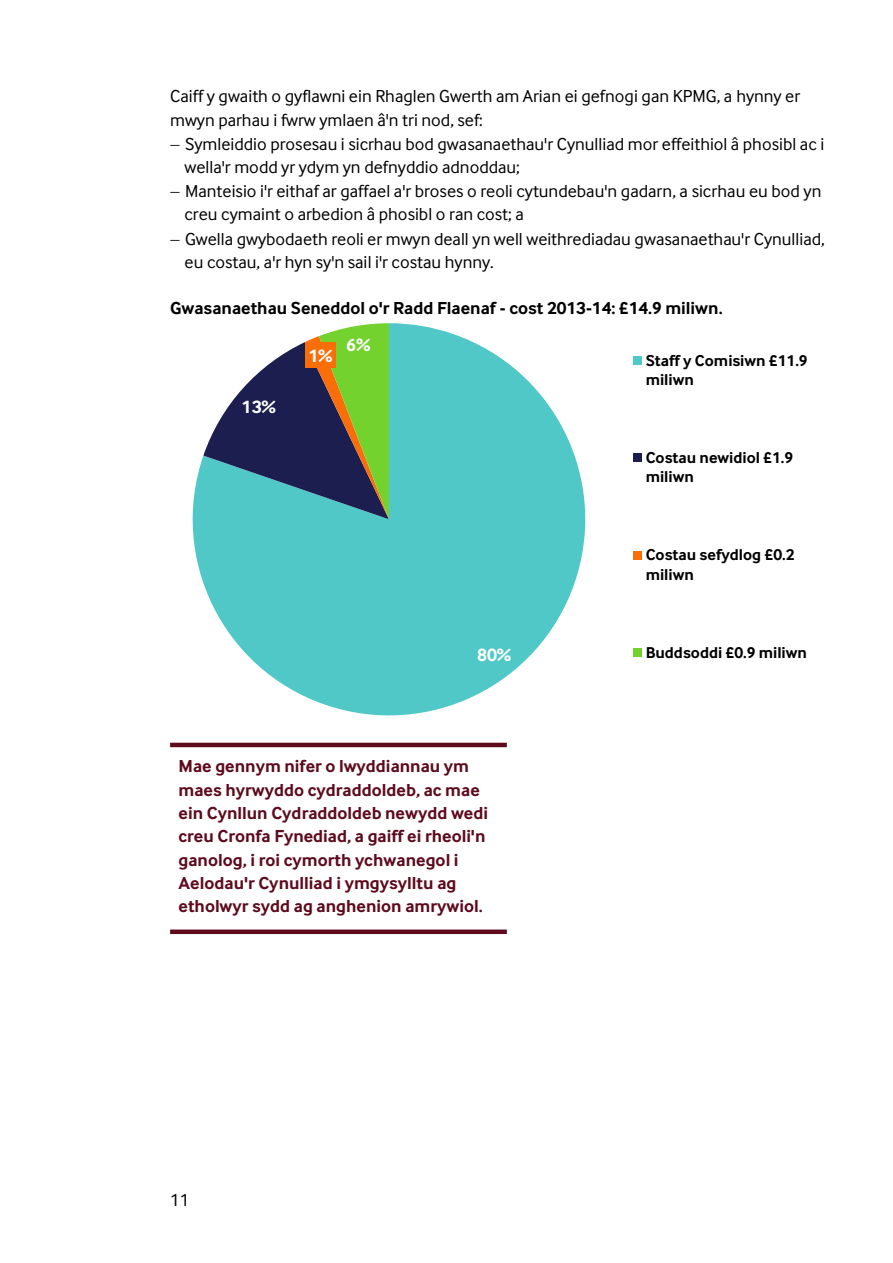
<style>
.page{position:relative;width:893px;height:1263px;background:#fff}
.page>*{position:absolute;margin:0;border:0;box-sizing:border-box;transform-origin:0 0}
.t1{font:700 18.6px "Cynulliad Sans";color:#fff}
.t2{font:18px/23.4px "Cynulliad Sans";color:#000}
.t3{font:700 18px/23.2px "Cynulliad Sans";color:#5d0a1d}
.t4{font:700 18px "Cynulliad Sans";color:#000}
.t5{font:700 16.35px/19px "Cynulliad Sans";color:#000}
</style>
<div class="page">
<svg style="left:192px;top:323px;width:394px;height:393px;fill:#50c8c8"></svg>
<svg style="left:203px;top:323px;width:186px;height:196px"></svg>
<div style="left:305px;top:342px;width:31px;height:26px;background:#fa6e0a"></div>
<div style="left:633px;top:356px;width:9px;height:9px;background:#50c8c8"></div>
<div style="left:633px;top:453px;width:9px;height:9px;background:#1b1e4e"></div>
<div style="left:633px;top:551px;width:9px;height:8px;background:#fa6e0a"></div>
<div style="left:633px;top:648px;width:9px;height:9px;background:#73d22d"></div>
<hr style="left:170px;top:743px;width:337px;height:4px;background:#5d0b1d">
<div style="left:170px;top:929px;width:337px;height:5px;background:#5d0b1d"></div>
<p class="t2" style="left:170px;top:83px;width:632px">Caiff y gwaith o gyflawni ein Rhaglen Gwerth am Arian ei gefnogi gan KPMG, a hynny er mwyn parhau i fwrw ymlaen â'n tri nod, sef:</p>
<p class="t2" style="left:185px;top:131px;width:641px">Symleiddio prosesau i sicrhau bod gwasanaethau'r Cynulliad mor effeithiol â phosibl ac i wella'r modd yr ydym yn defnyddio adnoddau;</p>
<p class="t2" style="left:185px;top:179px;width:638px">Manteisio i'r eithaf ar gaffael a'r broses o reoli cytundebau'n gadarn, a sicrhau eu bod yn creu cymaint o arbedion â phosibl o ran cost; a</p>
<p class="t2" style="left:185px;top:226px;width:642px">Gwella gwybodaeth reoli er mwyn deall yn well weithrediadau gwasanaethau'r Cynulliad, eu costau, a'r hyn sy'n sail i'r costau hynny.</p>
<p class="t4" style="left:170px;top:297px;width:554px">Gwasanaethau Seneddol o'r Radd Flaenaf - cost 2013-14: £14.9 miliwn.</p>
<p class="t1" style="left:242px;top:395px;width:35px">13%</p>
<p class="t1" style="left:309px;top:344px;width:25px">1%</p>
<p class="t1" style="left:346px;top:333px;width:25px">6%</p>
<p class="t1" style="left:477px;top:643px;width:35px">80%</p>
<p class="t3" style="left:178px;top:754px;width:311px">Mae gennym nifer o lwyddiannau ym maes hyrwyddo cydraddoldeb, ac mae ein Cynllun Cydraddoldeb newydd wedi creu Cronfa Fynediad, a gaiff ei rheoli'n ganolog, i roi cymorth ychwanegol i Aelodau'r Cynulliad i ymgysylltu ag etholwyr sydd ag anghenion amrywiol.</p>
<p class="t2" style="left:170px;top:1187px;width:21px">11</p>
<p class="t5" style="left:646px;top:350px;width:163px">Staff y Comisiwn £11.9 miliwn</p>
<p class="t5" style="left:646px;top:447px;width:149px">Costau newidiol £1.9 miliwn</p>
<p class="t5" style="left:646px;top:545px;width:150px">Costau sefydlog £0.2 miliwn</p>
<p class="t5" style="left:646px;top:642px;width:163px">Buddsoddi £0.9 miliwn</p>
</div>
